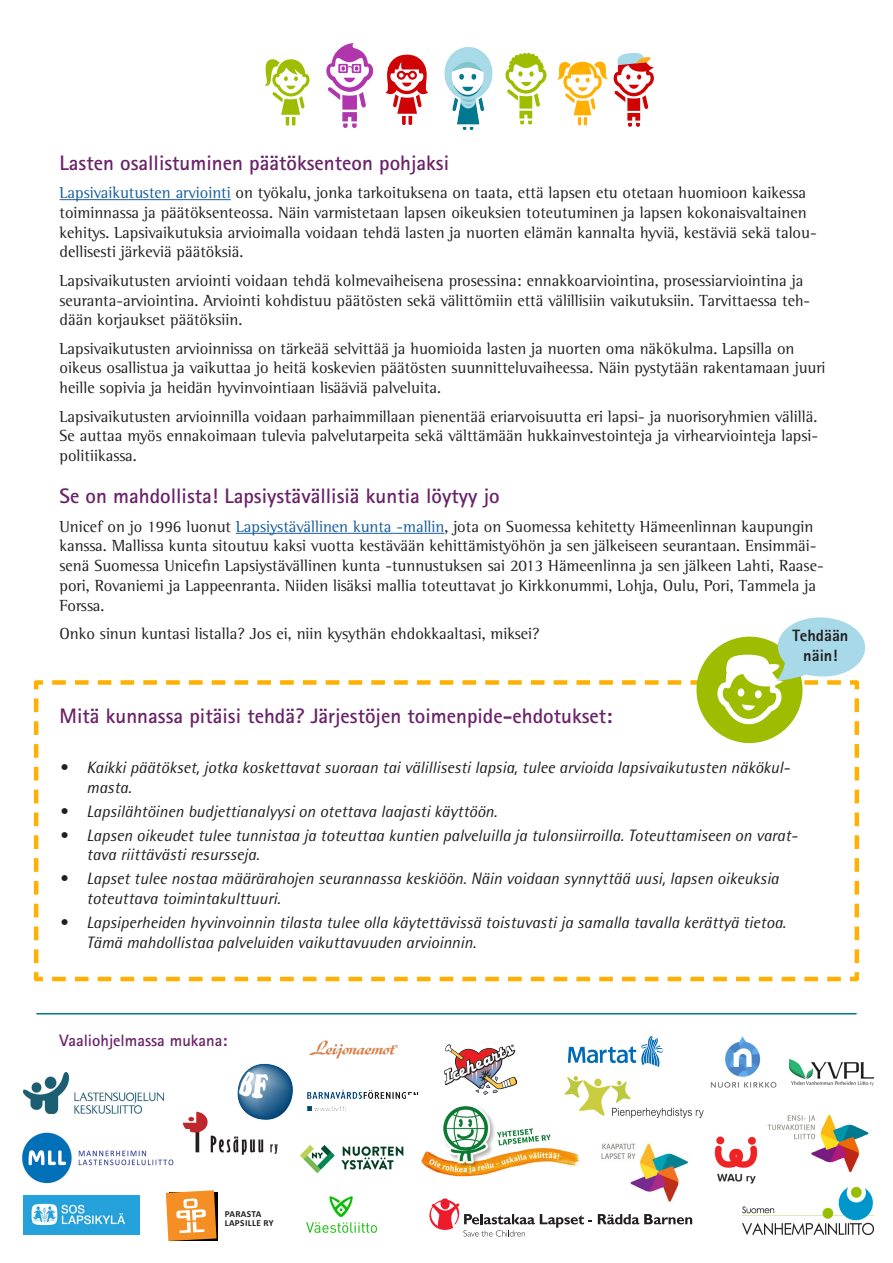
<style>
.page{position:relative;width:893px;height:1263px;background:#fff}
.page>*{position:absolute;margin:0;border:0;box-sizing:border-box;transform-origin:0 0}
.otsikko2{font:700 21px "Rotis Sans Serif Std";color:#6a2269}
.leipis{font:16.5px/19.8px "Rotis Semi Serif Std";color:#231f20}
.t1{font:italic 16.5px/19.8px "Rotis Semi Sans Std";color:#231f20}
.otsikko2-2{font:700 16.5px "Rotis Sans Serif Std";color:#6a2269}
.puhekupla{font:800 16.35px/19.6px "Rotis Sans Serif Std";color:#231f20;text-align:center}
.t2{font:700 9.3px/9.3px "Calibri";letter-spacing:.04em;color:#231f20}
.s1{color:#175d9e}
</style>
<div class="page">
<hr style="left:37px;top:1013px;width:819px;height:1px;background:#00788c">
<hr style="left:60px;top:199px;width:171px;height:1px;background:#175d9e">
<hr style="left:236px;top:533px;width:208px;height:1px;background:#175d9e">
<svg style="left:33px;top:680px;width:827px;height:302px"></svg>
<svg style="left:48px;top:617px;width:818px;height:346px"></svg>
<img style="left:182px;top:1111px;width:96px;height:44px">
<img style="left:230px;top:1063px;width:189px;height:66px">
<img style="left:23px;top:1195px;width:117px;height:39px">
<img style="left:22px;top:1129px;width:167px;height:55px">
<svg style="left:598px;top:1214px;width:94px;height:10px"></svg>
<svg style="left:429px;top:1198px;width:163px;height:38px"></svg>
<svg style="left:216px;top:1193px;width:2px;height:48px"></svg>
<svg style="left:166px;top:1190px;width:50px;height:51px;background:#ed9f4e"></svg>
<svg style="left:568px;top:1036px;width:95px;height:31px"></svg>
<img style="left:23px;top:1073px;width:141px;height:40px">
<img style="left:743px;top:1187px;width:130px;height:47px">
<img style="left:407px;top:1095px;width:173px;height:82px">
<img style="left:601px;top:1142px;width:87px;height:60px">
<img style="left:767px;top:1114px;width:102px;height:59px">
<img style="left:306px;top:1196px;width:71px;height:37px">
<img style="left:561px;top:1076px;width:143px;height:45px">
<img style="left:303px;top:1040px;width:104px;height:27px">
<img style="left:790px;top:1059px;width:83px;height:27px">
<img style="left:710px;top:1036px;width:67px;height:52px">
<img style="left:301px;top:1145px;width:103px;height:29px">
<img style="left:714px;top:1136px;width:44px;height:48px">
<img style="left:445px;top:1045px;width:72px;height:49px">
<svg style="left:385px;top:55px;width:44px;height:70px"></svg>
<svg style="left:557px;top:62px;width:51px;height:63px"></svg>
<svg style="left:614px;top:52px;width:40px;height:75px"></svg>
<svg style="left:505px;top:53px;width:41px;height:72px"></svg>
<svg style="left:264px;top:59px;width:46px;height:67px"></svg>
<svg style="left:326px;top:43px;width:47px;height:85px"></svg>
<img style="left:444px;top:47px;width:49px;height:84px">
<p class="otsikko2" style="left:60px;top:149px;width:391px">Lasten osallistuminen päätöksenteon pohjaksi</p>
<p class="leipis" style="left:60px;top:183px;width:759px"><span class="s1">Lapsivaikutusten arviointi</span> on työkalu, jonka tarkoituksena on taata, että lapsen etu otetaan huomioon kaikessa toiminnassa ja päätöksenteossa. Näin varmistetaan lapsen oikeuksien toteutuminen ja lapsen kokonaisvaltainen kehitys. Lapsivaikutuksia arvioimalla voidaan tehdä lasten ja nuorten elämän kannalta hyviä, kestäviä sekä talou&shy;dellisesti järkeviä päätöksiä.</p>
<p class="leipis" style="left:60px;top:270px;width:752px">Lapsivaikutusten arviointi voidaan tehdä kolmevaiheisena prosessina: ennakkoarviointina, prosessiarviointina ja seuranta-arviointina. Arviointi kohdistuu päätösten sekä välittömiin että välillisiin vaikutuksiin. Tarvittaessa teh&shy;dään korjaukset päätöksiin.</p>
<p class="leipis" style="left:60px;top:338px;width:767px">Lapsivaikutusten arvioinnissa on tärkeää selvittää ja huomioida lasten ja nuorten oma näkökulma. Lapsilla on oikeus osallistua ja vaikuttaa jo heitä koskevien päätösten suunnitteluvaiheessa. Näin pystytään rakentamaan juuri heille sopivia ja heidän hyvinvointiaan lisääviä palveluita.</p>
<p class="leipis" style="left:60px;top:406px;width:760px;text-align:justify">Lapsivaikutusten arvioinnilla voidaan parhaimmillaan pienentää eriarvoisuutta eri lapsi- ja nuorisoryhmien välillä.<br>Se auttaa myös ennakoimaan tulevia palvelutarpeita sekä välttämään hukkainvestointeja ja virhearviointeja lapsi&shy;politiikassa.</p>
<p class="otsikko2" style="left:60px;top:483px;width:442px">Se on mahdollista! Lapsiystävällisiä kuntia löytyy jo</p>
<p class="leipis" style="left:60px;top:516px;width:766px">Unicef on jo 1996 luonut <span class="s1">Lapsiystävällinen kunta -mallin</span>, jota on Suomessa kehitetty Hämeenlinnan kaupungin kanssa. Mallissa kunta sitoutuu kaksi vuotta kestävään kehittämistyöhön ja sen jälkeiseen seurantaan. Ensimmäi&shy;senä Suomessa Unicefin Lapsiystävällinen kunta -tunnustuksen sai 2013 Hämeenlinna ja sen jälkeen Lahti, Raase&shy;pori, Rovaniemi ja Lappeenranta. Niiden lisäksi mallia toteuttavat jo Kirkkonummi, Lohja, Oulu, Pori, Tammela ja Forssa.</p>
<p class="leipis" style="left:60px;top:624px;width:482px">Onko sinun kuntasi listalla? Jos ei, niin kysythän ehdokkaaltasi, miksei?</p>
<p class="puhekupla" style="left:792px;top:626px;width:57px">Tehdään näin!</p>
<p class="otsikko2" style="left:60px;top:702px;width:554px">Mitä kunnassa pitäisi tehdä? Järjestöjen toimenpide-ehdotukset:</p>
<p class="t1" style="left:87px;top:757px;width:705px;text-indent:-27px">• Kaikki päätökset, jotka koskettavat suoraan tai välillisesti lapsia, tulee arvioida lapsivaikutusten näkökul&shy;masta.</p>
<p class="t1" style="left:60px;top:801px;width:439px">• Lapsilähtöinen budjettianalyysi on otettava laajasti käyttöön.</p>
<p class="t1" style="left:87px;top:825px;width:713px;text-indent:-27px">• Lapsen oikeudet tulee tunnistaa ja toteuttaa kuntien palveluilla ja tulonsiirroilla. Toteuttamiseen on varat&shy;tava riittävästi resursseja.</p>
<p class="t1" style="left:87px;top:869px;width:694px;text-indent:-27px">• Lapset tulee nostaa määrärahojen seurannassa keskiöön. Näin voidaan synnyttää uusi, lapsen oikeuksia toteuttava toimintakulttuuri.</p>
<p class="t1" style="left:87px;top:912px;width:701px;text-indent:-27px">• Lapsiperheiden hyvinvoinnin tilasta tulee olla käytettävissä toistuvasti ja samalla tavalla kerättyä tietoa.<br>Tämä mahdollistaa palveluiden vaikuttavuuden arvioinnin.</p>
<p class="otsikko2-2" style="left:60px;top:1030px;width:169px">Vaaliohjelmassa mukana:</p>
<p class="t2" style="left:225px;top:1209px;width:50px">PARASTA<br>LAPSILLE RY</p>
</div>
